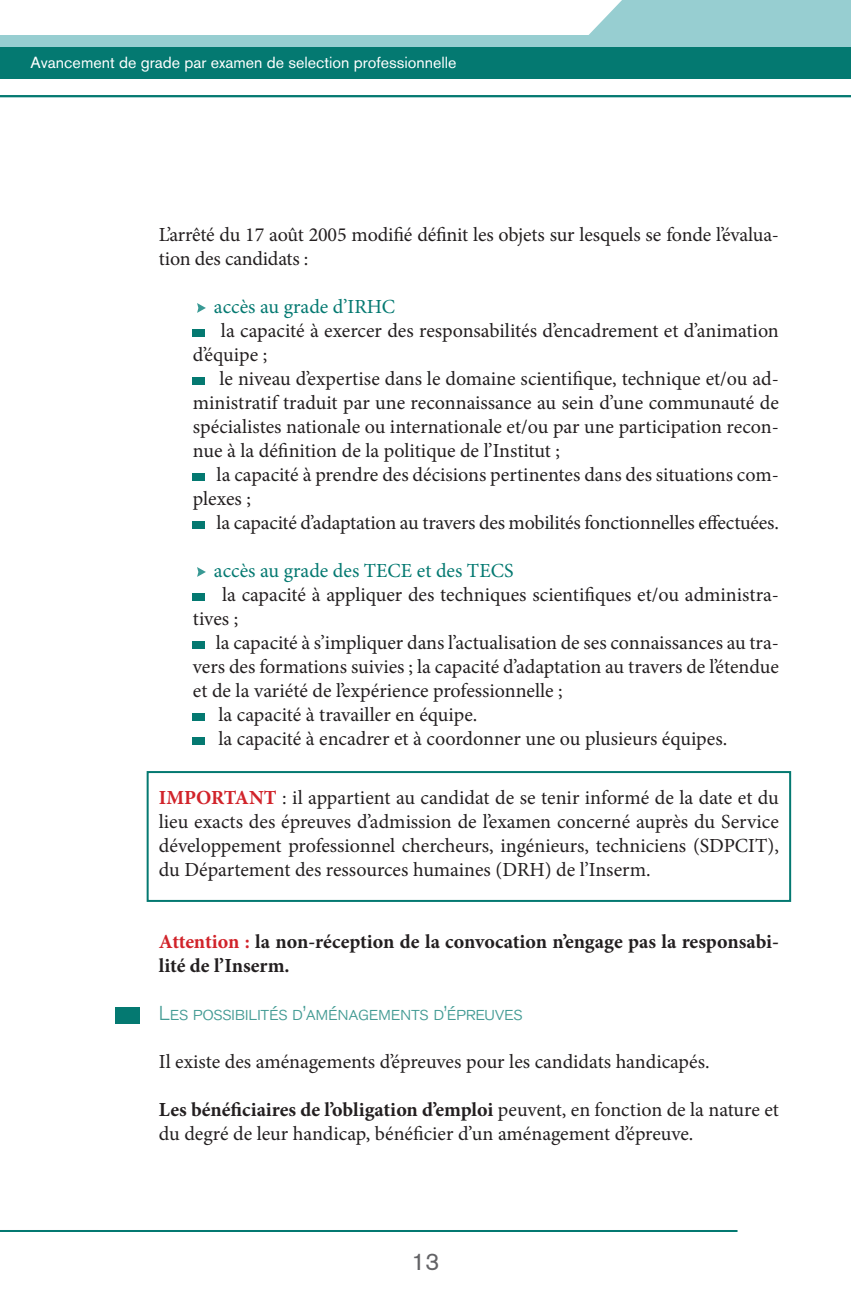
<style>
.page{position:relative;width:851px;height:1304px;background:#fff}
.page>*{position:absolute;margin:0;border:0;box-sizing:border-box;transform-origin:0 0}
.t1{font:24px "Akzidenz Grotesk BQ";color:#636366}
.t2{font:20px/24px "Minion Pro";letter-spacing:-.005em;color:#231f20}
.t3{font:700 20px/24px "Minion Pro";color:#231f20}
.t4{font:20px "Minion Pro";color:#047971}
.t5{font:20px "Akzidenz Grotesk BQ Light SC";letter-spacing:-.02em;color:#439b94}
.t6{font:16px "Akzidenz Grotesk BQ";color:#fff}
.s1{font-weight:700;color:#d1232a}
.s2{color:#d1232a}
.s3{font-weight:400}
</style>
<div class="page">
<div style="left:589px;top:0;width:261px;height:35px;background:#97ced1"></div>
<hr style="left:0;top:95px;width:850px;height:2px;background:#047971">
<div style="left:0;top:35px;width:850px;height:33px;background:#97ced1"></div>
<div style="left:0;top:47px;width:850px;height:32px;background:#047971"></div>
<svg style="left:197px;top:303px;width:9px;height:10px"></svg>
<div style="left:193px;top:330px;width:12px;height:7px;background:#047971"></div>
<div style="left:193px;top:378px;width:12px;height:7px;background:#047971"></div>
<div style="left:193px;top:474px;width:12px;height:7px;background:#047971"></div>
<div style="left:193px;top:522px;width:12px;height:7px;background:#047971"></div>
<svg style="left:197px;top:567px;width:9px;height:10px"></svg>
<div style="left:193px;top:594px;width:12px;height:7px;background:#047971"></div>
<div style="left:193px;top:642px;width:12px;height:7px;background:#047971"></div>
<div style="left:193px;top:714px;width:12px;height:7px;background:#047971"></div>
<div style="left:193px;top:738px;width:12px;height:7px;background:#047971"></div>
<div style="left:147px;top:771px;width:644px;height:131px;border:2px solid #047971"></div>
<div style="left:115px;top:1007px;width:24px;height:16px;background:#047971"></div>
<hr style="left:0;top:1230px;width:737px;height:2px;background:#047971">
<p class="t6" style="left:31px;top:53px;width:427px">Avancement de grade par examen de selection professionnelle</p>
<p class="t2" style="left:159px;top:223px;width:621px">L’arrêté du 17 août 2005 modifié définit les objets sur lesquels se fonde l’évalua&shy;tion des candidats :</p>
<p class="t4" style="left:214px;top:293px;width:183px">accès au grade d’IRHC</p>
<p class="t2" style="left:193px;top:319px;width:587px;text-indent:28px">la capacité à exercer des responsabilités d’encadrement et d’animation d’équipe ;</p>
<p class="t2" style="left:193px;top:367px;width:587px;text-align:justify;text-indent:27px">le niveau d’expertise dans le domaine scientifique, technique et/ou ad&shy;ministratif traduit par une reconnaissance au sein d’une communauté de spécialistes nationale ou internationale et/ou par une participation recon&shy;nue à la définition de la politique de l’Institut ;</p>
<p class="t2" style="left:193px;top:463px;width:587px;text-indent:24px">la capacité à prendre des décisions pertinentes dans des situations com&shy;plexes ;</p>
<p class="t2" style="left:216px;top:511px;width:563px">la capacité d’adaptation au travers des mobilités fonctionnelles effectuées.</p>
<p class="t4" style="left:214px;top:557px;width:301px">accès au grade des TECE et des TECS</p>
<p class="t2" style="left:193px;top:583px;width:587px;text-indent:29px">la capacité à appliquer des techniques scientifiques et/ou administra&shy;tives ;</p>
<p class="t2" style="left:193px;top:631px;width:587px;text-align:justify;text-indent:23px">la capacité à s’impliquer dans l’actualisation de ses connaissances au tra&shy;vers des formations suivies ; la capacité d’adaptation au travers de l’étendue et de la variété de l’expérience professionnelle ;</p>
<p class="t2" style="left:218px;top:703px;width:260px">la capacité à travailler en équipe.</p>
<p class="t2" style="left:218px;top:727px;width:510px">la capacité à encadrer et à coordonner une ou plusieurs équipes.</p>
<p class="t2" style="left:159px;top:786px;width:621px;text-align:justify"><span class="s1">IMPORTANT</span> : il appartient au candidat de se tenir informé de la date et du lieu exacts des épreuves d’admission de l’examen concerné auprès du Service développement professionnel chercheurs, ingénieurs, techniciens (SDPCIT), du Département des ressources humaines (DRH) de l’Inserm.</p>
<p class="t3" style="left:159px;top:930px;width:621px"><span class="s2">Attention :</span> la non-réception de la convocation n’engage pas la responsabi&shy;lité de l’Inserm.</p>
<p class="t5" style="left:159px;top:1002px;width:365px">Les possibilités d’aménagements d’épreuves</p>
<p class="t2" style="left:159px;top:1050px;width:552px">Il existe des aménagements d’épreuves pour les candidats handicapés.</p>
<p class="t3" style="left:159px;top:1098px;width:621px">Les bénéficiaires de l’obligation d’emploi <span class="s3">peuvent, en fonction de la nature et</span></p>
<p class="t2" style="left:159px;top:1122px;width:536px">du degré de leur handicap, bénéficier d’un aménagement d’épreuve.</p>
<p class="t1" style="left:411px;top:1247px;width:29px">13</p>
</div>
